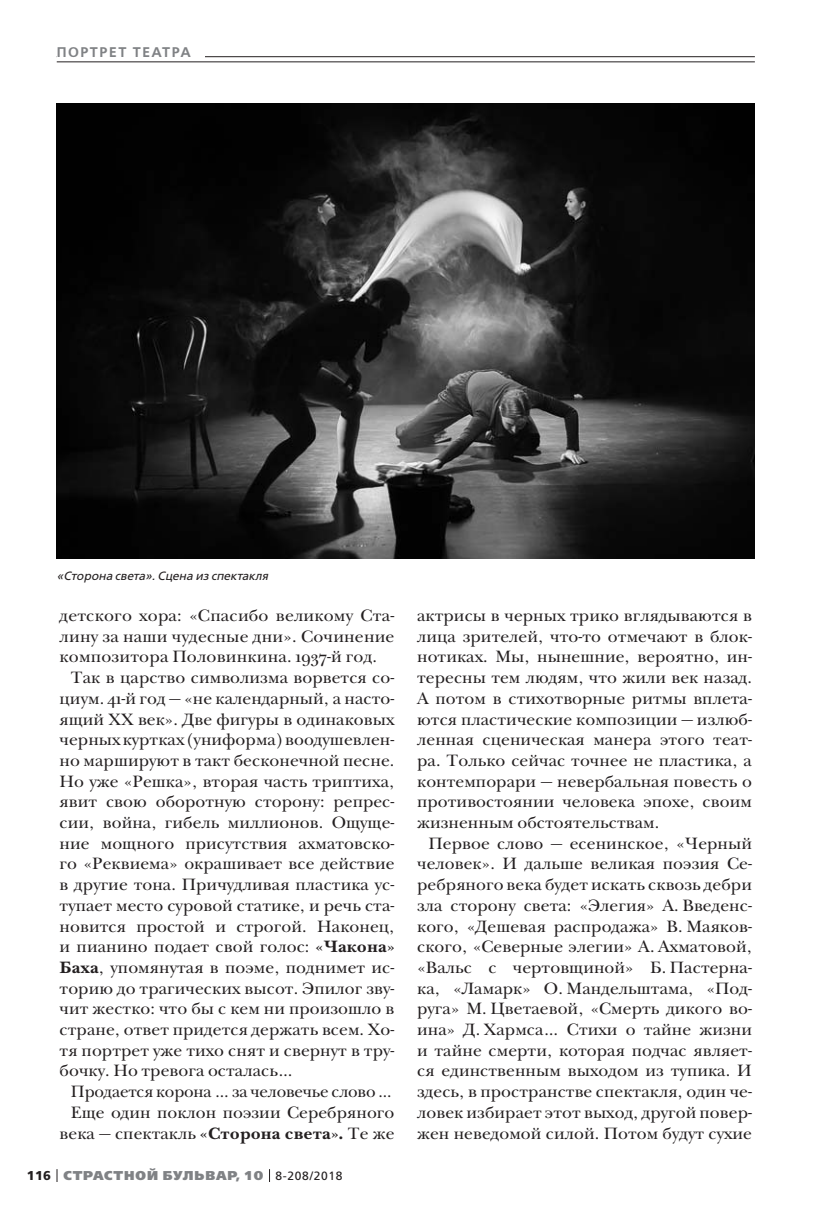
<style>
.page{position:relative;width:823px;height:1219px;background:#fff}
.page>*{position:absolute;margin:0;border:0;box-sizing:border-box;transform-origin:0 0}
.t1{font:17px/20.6px "New Baskerville ITC";letter-spacing:.005em;color:#231f20;text-align:justify}
.t2{font:600 14px "Free Set";letter-spacing:.11em;color:#808285}
.t3{font:800 12.8px "Free Set";letter-spacing:.07em;color:#808285}
.t4{font:italic 12px "Free Set";color:#231f20}
.s1{font-weight:700}
.s2{font-weight:700;color:#231f20}
.s3{font-weight:400;font-size:12px;color:#231f20}
</style>
<div class="page">
<svg style="left:57px;top:1169px;width:1px;height:13px"></svg>
<svg style="left:269px;top:1169px;width:1px;height:13px"></svg>
<hr style="left:57px;top:56px;width:697px;height:1px;background:#231f20">
<div style="left:57px;top:41px;width:147px;height:21px;background:#fff"></div>
<hr style="left:57px;top:62px;width:697px;height:1px;background:#231f20">
<img style="left:57px;top:104px;width:697px;height:455px">
<p class="t2" style="left:57px;top:45px;width:135px">ПОРТРЕТ ТЕАТРА</p>
<p class="t4" style="left:57px;top:570px;width:212px">«Сторона света». Сцена из спектакля</p>
<p class="t1" style="left:60px;top:607px;width:336px">детского хора: «Спасибо великому Ста&shy;лину за наши чудесные дни». Сочинение композитора Половинкина. 1937-й год.</p>
<p class="t1" style="left:60px;top:669px;width:336px;text-indent:11px">Так в царство символизма ворвется со&shy;циум. 41-й год — «не календарный, а насто&shy;ящий ХХ век». Две фигуры в одинаковых черных куртках (униформа) воодушевлен&shy;но маршируют в такт бесконечной песне.<br>Но уже «Решка», вторая часть триптиха, явит свою оборотную сторону: репрес&shy;сии, война, гибель миллионов. Ощуще&shy;ние мощного присутствия ахматовско&shy;го «Реквиема» окрашивает все действие в другие тона. Причудливая пластика ус&shy;тупает место суровой статике, и речь ста&shy;новится простой и строгой. Наконец, и пианино подает свой голос: <span class="s1">«Чакона» Баха</span>, упомянутая в поэме, поднимет ис&shy;торию до трагических высот. Эпилог зву&shy;чит жестко: что бы с кем ни произошло в стране, ответ придется держать всем. Хо&shy;тя портрет уже тихо снят и свернут в тру&shy;бочку. Но тревога осталась…</p>
<p class="t1" style="left:60px;top:1083px;width:336px;text-align:right">Продается корона … за человечье слово ...<br>Еще один поклон поэзии Серебряного века — спектакль <span class="s1">«Сторона света».</span> Те же</p>
<p class="t3" style="left:27px;top:1169px;width:317px"><span class="s2">116</span> СТРАСТНОЙ БУЛЬВАР, 10 <span class="s3">8-208/2018</span></p>
<p class="t1" style="left:417px;top:607px;width:336px">актрисы в черных трико вглядываются в лица зрителей, что-то отмечают в блок&shy;нотиках. Мы, нынешние, вероятно, ин&shy;тересны тем людям, что жили век назад.<br>А потом в стихотворные ритмы вплета&shy;ются пластические композиции — излюб&shy;ленная сценическая манера этого теат&shy;ра. Только сейчас точнее не пластика, а контемпорари — невербальная повесть о противостоянии человека эпохе, своим жизненным обстоятельствам.</p>
<p class="t1" style="left:417px;top:834px;width:336px;text-indent:11px">Первое слово — есенинское, «Черный человек». И дальше великая поэзия Се&shy;ребряного века будет искать сквозь дебри зла сторону света: «Элегия» А. Введенс&shy;кого, «Дешевая распродажа» В. Маяков&shy;ского, «Северные элегии» А. Ахматовой, «Вальс с чертовщиной» Б. Пастерна&shy;ка, «Ламарк» О. Мандельштама, «Под&shy;руга» М. Цветаевой, «Смерть дикого во&shy;ина» Д. Хармса… Стихи о тайне жизни и тайне смерти, которая подчас являет&shy;ся единственным выходом из тупика. И здесь, в пространстве спектакля, один че&shy;ловек избирает этот выход, другой повер&shy;жен неведомой силой. Потом будут сухие</p>
</div>
